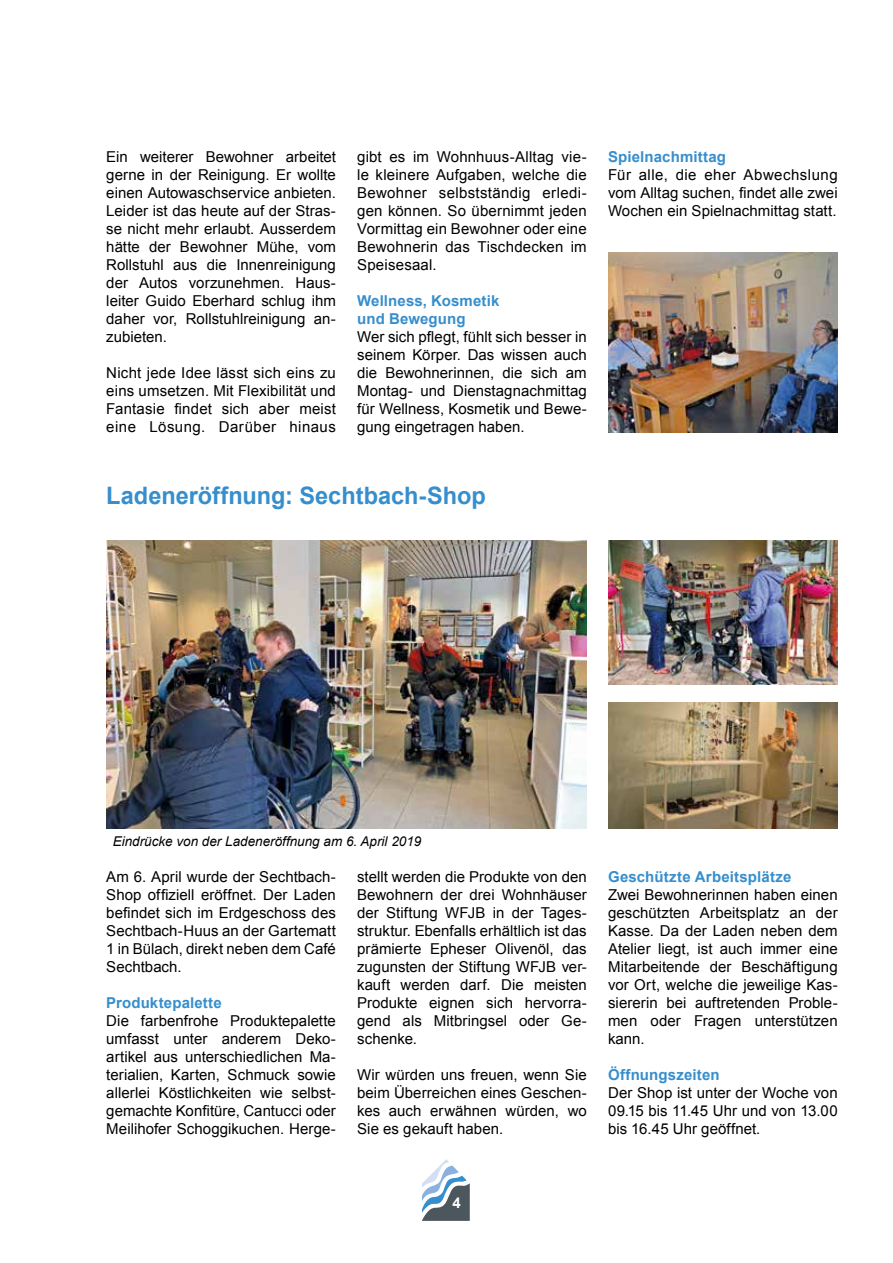
<style>
.page{position:relative;width:893px;height:1263px;background:#fff}
.page>*{position:absolute;margin:0;border:0;box-sizing:border-box;transform-origin:0 0}
.t1{font:700 24px "Arial";color:#368ecd}
.t2{font:15px/18px "Arial";letter-spacing:.005em;color:#000;text-align:justify}
.t3{font:700 15px/18px "Arial";letter-spacing:.01em;color:#368ecd}
.t4{font:700 15px "Arial";color:#fff}
.t5{font:italic 13.5px "Arial";color:#000}
</style>
<div class="page">
<svg style="left:422px;top:1159px;width:48px;height:62px"></svg>
<img style="left:106px;top:540px;width:481px;height:288px">
<img style="left:609px;top:252px;width:229px;height:180px">
<img style="left:608px;top:540px;width:230px;height:144px">
<img style="left:608px;top:702px;width:230px;height:126px">
<p class="t2" style="left:106px;top:148px;width:231px">Ein weiterer Bewohner arbeitet gerne in der Reinigung. Er wollte einen Autowaschservice anbieten.<br>Leider ist das heute auf der Stras&shy;se nicht mehr erlaubt. Ausserdem hätte der Bewohner Mühe, vom Rollstuhl aus die Innenreinigung der Autos vorzunehmen. Haus&shy;leiter Guido Eberhard schlug ihm daher vor, Rollstuhlreinigung an&shy;zubieten.</p>
<p class="t2" style="left:106px;top:364px;width:231px">Nicht jede Idee lässt sich eins zu eins umsetzen. Mit Flexibilität und Fantasie findet sich aber meist eine Lösung. Darüber hinaus</p>
<p class="t2" style="left:357px;top:148px;width:231px">gibt es im Wohnhuus-Alltag vie&shy;le kleinere Aufgaben, welche die Bewohner selbstständig erledi&shy;gen können. So übernimmt jeden Vormittag ein Bewohner oder eine Bewohnerin das Tischdecken im Speisesaal.</p>
<p class="t3" style="left:357px;top:292px;width:144px">Wellness, Kosmetik und Bewegung</p>
<p class="t2" style="left:357px;top:328px;width:231px">Wer sich pflegt, fühlt sich besser in seinem Körper. Das wissen auch die Bewohnerinnen, die sich am Montag- und Dienstagnachmittag für Wellness, Kosmetik und Bewe&shy;gung eingetragen haben.</p>
<h1 class="t1" style="left:106px;top:480px;width:381px">Ladeneröffnung: Sechtbach-Shop</h1>
<p class="t3" style="left:608px;top:148px;width:120px">Spielnachmittag</p>
<p class="t2" style="left:608px;top:166px;width:231px">Für alle, die eher Abwechslung vom Alltag suchen, findet alle zwei Wochen ein Spielnachmittag statt.</p>
<p class="t5" style="left:113px;top:833px;width:310px">Eindrücke von der Ladeneröffnung am 6. April 2019</p>
<p class="t2" style="left:106px;top:868px;width:231px">Am 6. April wurde der Sechtbach-Shop offiziell eröffnet. Der Laden befindet sich im Erdgeschoss des Sechtbach-Huus an der Gartematt 1 in Bülach, direkt neben dem Café Sechtbach.</p>
<p class="t3" style="left:106px;top:994px;width:117px">Produktepalette</p>
<p class="t2" style="left:106px;top:1012px;width:231px">Die farbenfrohe Produktepalette umfasst unter anderem Deko&shy;artikel aus unterschiedlichen Ma&shy;terialien, Karten, Schmuck sowie allerlei Köstlichkeiten wie selbst&shy;gemachte Konfitüre, Cantucci oder Meilihofer Schoggikuchen. Herge-</p>
<p class="t2" style="left:357px;top:868px;width:231px">stellt werden die Produkte von den Bewohnern der drei Wohnhäuser der Stiftung WFJB in der Tages&shy;struktur. Ebenfalls erhältlich ist das prämierte Epheser Olivenöl, das zugunsten der Stiftung WFJB ver&shy;kauft werden darf. Die meisten Produkte eignen sich hervorra&shy;gend als Mitbringsel oder Ge&shy;schenke.</p>
<p class="t2" style="left:357px;top:1066px;width:231px">Wir würden uns freuen, wenn Sie beim Überreichen eines Geschen&shy;kes auch erwähnen würden, wo Sie es gekauft haben.</p>
<p class="t3" style="left:608px;top:868px;width:185px">Geschützte Arbeitsplätze</p>
<p class="t2" style="left:608px;top:886px;width:231px">Zwei Bewohnerinnen haben einen geschützten Arbeitsplatz an der Kasse. Da der Laden neben dem Atelier liegt, ist auch immer eine Mitarbeitende der Beschäftigung vor Ort, welche die jeweilige Kas&shy;siererin bei auftretenden Proble&shy;men oder Fragen unterstützen kann.</p>
<p class="t3" style="left:608px;top:1066px;width:113px">Öffnungszeiten</p>
<p class="t2" style="left:608px;top:1084px;width:231px">Der Shop ist unter der Woche von 09.15 bis 11.45 Uhr und von 13.00 bis 16.45 Uhr geöffnet.</p>
<p class="t4" style="left:453px;top:1192px;width:10px">4</p>
</div>
